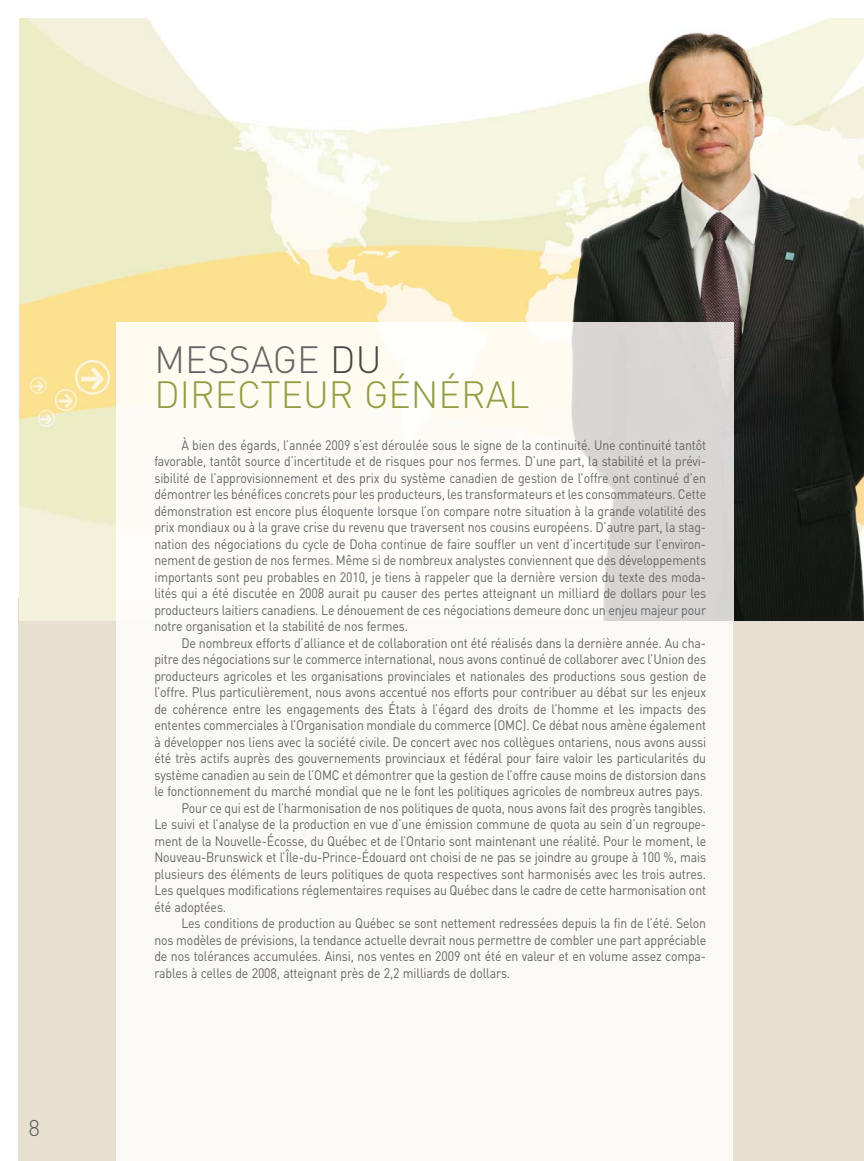
<style>
.page{position:relative;width:864px;height:1161px;background:#fff}
.page>*{position:absolute;margin:0;border:0;box-sizing:border-box;transform-origin:0 0}
.t1{font:300 37.5px/34.5px "DIN";color:#909d42}
.t2{font:300 22.5px "DIN";color:#58595b}
.t3{font:13.65px/16.5px "DIN";letter-spacing:-.01em;color:#636466;text-align:justify;scale:.9 1}
.s1{color:#636466}
.s2{color:#464647}
</style>
<div class="page">
<div style="left:19px;top:598px;width:845px;height:563px;background:#e7e0d1"></div>
<img style="left:19px;top:19px;width:845px;height:601px">
<div style="left:117px;top:620px;width:616px;height:541px;background:#fbf9f6"></div>
<img style="left:117px;top:322px;width:616px;height:298px">
<img style="left:30px;top:361px;width:83px;height:99px">
<h2 class="t2" style="left:29px;top:1120px;width:13px">8</h2>
<h1 class="t1" style="left:154px;top:347px;width:377px"><span class="s1">MESSAGE</span> <span class="s2">DU<br></span>DIRECTEUR GÉNÉRAL</h1>
<p class="t3" style="left:154px;top:438px;width:615px;text-indent:27px">À bien des égards, l’année 2009 s’est déroulée sous le signe de la continuité. Une continuité tantôt favorable, tantôt source d’incertitude et de risques pour nos fermes. D’une part, la stabilité et la prévi&shy;sibilité de l’approvisionnement et des prix du système canadien de gestion de l’offre ont continué d’en démontrer les bénéfices concrets pour les producteurs, les transformateurs et les consommateurs. Cette démonstration est encore plus éloquente lorsque l’on compare notre situation à la grande volatilité des prix mondiaux ou à la grave crise du revenu que traversent nos cousins européens. D’autre part, la stag&shy;nation des négociations du cycle de Doha continue de faire souffler un vent d’incertitude sur l’environ&shy;nement de gestion de nos fermes. Même si de nombreux analystes conviennent que des développements importants sont peu probables en 2010, je tiens à rappeler que la dernière version du texte des moda&shy;lités qui a été discutée en 2008 aurait pu causer des pertes atteignant un milliard de dollars pour les producteurs laitiers canadiens. Le dénouement de ces négociations demeure donc un enjeu majeur pour notre organisation et la stabilité de nos fermes.</p>
<p class="t3" style="left:181px;top:636px;width:585px">De nombreux efforts d’alliance et de collaboration ont été réalisés dans la dernière année. Au cha-</p>
<p class="t3" style="left:154px;top:653px;width:615px">pitre des négociations sur le commerce international, nous avons continué de collaborer avec l’Union des</p>
<p class="t3" style="left:154px;top:669px;width:615px">producteurs agricoles et les organisations provinciales et nationales des productions sous gestion de</p>
<p class="t3" style="left:154px;top:686px;width:615px">l’offre. Plus particulièrement, nous avons accentué nos efforts pour contribuer au débat sur les enjeux</p>
<p class="t3" style="left:154px;top:702px;width:615px">de cohérence entre les engagements des États à l’égard des droits de l’homme et les impacts des</p>
<p class="t3" style="left:154px;top:719px;width:615px">ententes commerciales à l’Organisation mondiale du commerce (OMC). Ce débat nous amène également</p>
<p class="t3" style="left:154px;top:735px;width:615px">à développer nos liens avec la société civile. De concert avec nos collègues ontariens, nous avons aussi</p>
<p class="t3" style="left:154px;top:752px;width:615px">été très actifs auprès des gouvernements provinciaux et fédéral pour faire valoir les particularités du</p>
<p class="t3" style="left:154px;top:768px;width:615px">système canadien au sein de l’OMC et démontrer que la gestion de l’offre cause moins de distorsion dans</p>
<p class="t3" style="left:154px;top:785px;width:611px">le fonctionnement du marché mondial que ne le font les politiques agricoles de nombreux autres pays.</p>
<p class="t3" style="left:181px;top:801px;width:585px">Pour ce qui est de l’harmonisation de nos politiques de quota, nous avons fait des progrès tangibles.</p>
<p class="t3" style="left:154px;top:818px;width:615px">Le suivi et l’analyse de la production en vue d’une émission commune de quota au sein d’un regroupe-</p>
<p class="t3" style="left:154px;top:834px;width:615px">ment de la Nouvelle-Écosse, du Québec et de l’Ontario sont maintenant une réalité. Pour le moment, le</p>
<p class="t3" style="left:154px;top:851px;width:615px">Nouveau-Brunswick et l’Île-du-Prince-Édouard ont choisi de ne pas se joindre au groupe à 100 %, mais</p>
<p class="t3" style="left:154px;top:867px;width:615px">plusieurs des éléments de leurs politiques de quota respectives sont harmonisés avec les trois autres.</p>
<p class="t3" style="left:154px;top:884px;width:615px">Les quelques modifications réglementaires requises au Québec dans le cadre de cette harmonisation ont</p>
<p class="t3" style="left:154px;top:900px;width:81px">été adoptées.</p>
<p class="t3" style="left:181px;top:917px;width:585px">Les conditions de production au Québec se sont nettement redressées depuis la fin de l’été. Selon</p>
<p class="t3" style="left:154px;top:933px;width:615px">nos modèles de prévisions, la tendance actuelle devrait nous permettre de combler une part appréciable</p>
<p class="t3" style="left:154px;top:950px;width:615px">de nos tolérances accumulées. Ainsi, nos ventes en 2009 ont été en valeur et en volume assez compa-</p>
<p class="t3" style="left:154px;top:966px;width:397px">rables à celles de 2008, atteignant près de 2,2 milliards de dollars.</p>
</div>
